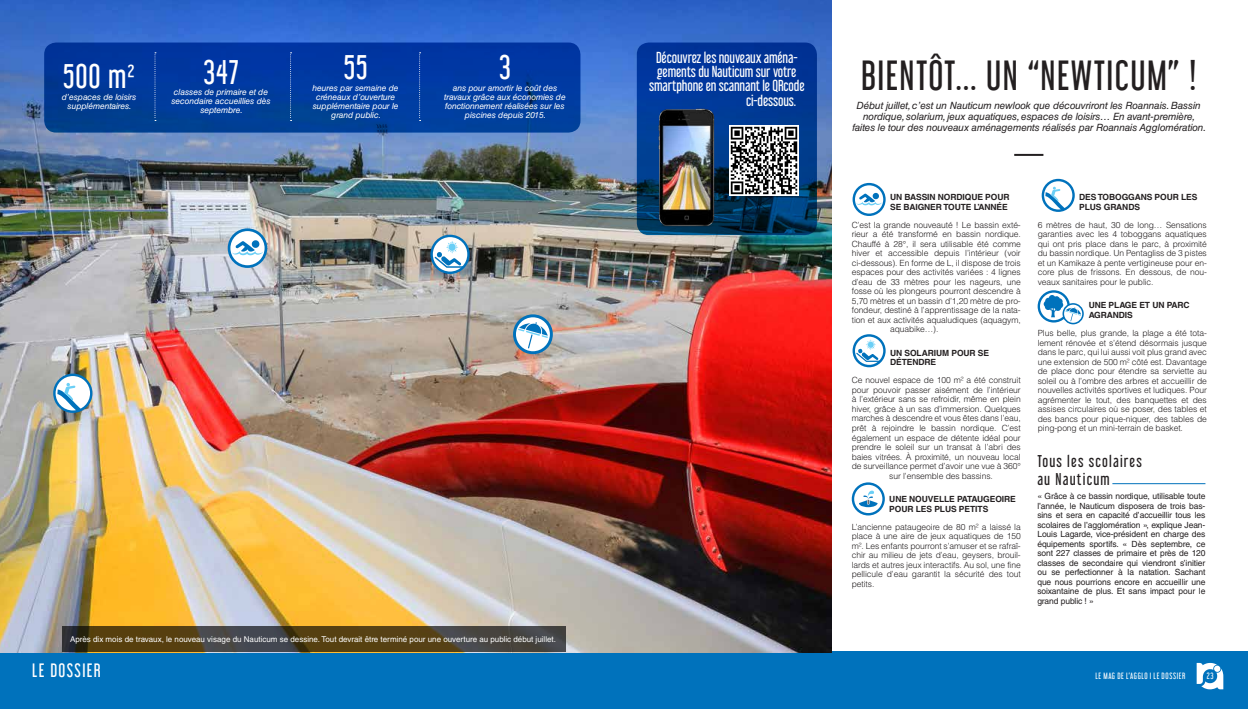
<style>
.page{position:relative;width:1248px;height:709px;background:#fff}
.page>*{position:absolute;margin:0;border:0;box-sizing:border-box;transform-origin:0 0}
.TITRE{font:37px "Libel Suit Rg";letter-spacing:.04em;color:#231f20}
.CHIFFRE{font:30px "Libel Suit Rg";letter-spacing:.03em;color:#fff}
.t1{font:17px "Libel Suit Rg";letter-spacing:.08em;color:#fff}
.TITRE_ENCART{font:15px "Libel Suit Rg";letter-spacing:.08em;color:#231f20}
.AGENDA_TEXTE_NIV_1{font:14px/14px "Libel Suit Rg";letter-spacing:-.01em;color:#fff;text-align:center}
.CHAPEAU{font:italic 10px/11px "Helvetica LT Std";letter-spacing:-.01em;color:#231f20;text-align:center}
.TEXTE_COURANT{font:300 8.5px/9.5px "Helvetica LT Std";letter-spacing:-.01em;color:#231f20;text-align:justify}
.TEXTE_ENCART{font:8.5px/9.5px "Helvetica LT Std";letter-spacing:-.01em;color:#231f20;text-align:justify}
.CHIFFRE_TEXTE{font:italic 8.5px/9px "Helvetica LT Std";letter-spacing:-.01em;color:#fff;text-align:center}
.SOUS_TITRE_TEXTE{font:700 8.5px/9.5px "Helvetica LT Std";letter-spacing:-.01em;color:#231f20}
.ENCART_PHOTO_TEXTE{font:8px "Helvetica LT Std";color:#fff}
.t2{font:8px "Libel Suit Rg";letter-spacing:.08em;color:#fff}
</style>
<div class="page">
<div style="left:0;top:651px;width:1247px;height:58px;background:#0072bc"></div>
<svg style="left:1196px;top:663px;width:27px;height:26px"></svg>
<img style="left:0;top:0;width:831px;height:652px">
<svg style="left:431px;top:236px;width:37px;height:37px"></svg>
<div style="left:430px;top:235px;width:39px;height:39px;border:2px solid #0072bc;border-radius:50%"></div>
<svg style="left:434px;top:241px;width:29px;height:27px"></svg>
<svg style="left:229px;top:230px;width:37px;height:36px"></svg>
<div style="left:228px;top:228px;width:39px;height:40px;border:3px solid #0072bc;border-radius:50%"></div>
<svg style="left:232px;top:240px;width:31px;height:15px"></svg>
<svg style="left:54px;top:375px;width:37px;height:36px"></svg>
<div style="left:53px;top:373px;width:39px;height:40px;border:2px solid #0072bc;border-radius:50%"></div>
<svg style="left:57px;top:383px;width:25px;height:29px"></svg>
<div style="left:44px;top:43px;width:536px;height:90px;background:linear-gradient(to right,#003996,#003ba3);border-radius:12px"></div>
<svg style="left:154px;top:52px;width:2px;height:69px"></svg>
<svg style="left:290px;top:52px;width:1px;height:69px"></svg>
<hr style="left:1014px;top:154px;width:29px;height:2px;background:#231f20">
<hr style="left:1112px;top:483px;width:93px;height:1px;background:#0072bc">
<div style="left:851px;top:482px;width:33px;height:33px;border:2px solid #0072bc;border-radius:50%"></div>
<svg style="left:858px;top:489px;width:19px;height:18px"></svg>
<div style="left:852px;top:334px;width:33px;height:33px;border:2px solid #0072bc;border-radius:50%"></div>
<svg style="left:856px;top:339px;width:24px;height:23px"></svg>
<div style="left:852px;top:183px;width:33px;height:33px;border:2px solid #0072bc;border-radius:50%"></div>
<svg style="left:856px;top:192px;width:26px;height:13px"></svg>
<div style="left:1041px;top:179px;width:33px;height:33px;border:2px solid #0072bc;border-radius:50%"></div>
<svg style="left:1045px;top:187px;width:21px;height:24px"></svg>
<svg style="left:1038px;top:291px;width:30px;height:30px"></svg>
<div style="left:1037px;top:290px;width:32px;height:32px;border:2px solid #0072bc;border-radius:50%"></div>
<div style="left:1062px;top:303px;width:21px;height:21px;border:2px solid #0072bc;border-radius:50%"></div>
<svg style="left:1043px;top:295px;width:37px;height:26px"></svg>
<svg style="left:514px;top:316px;width:37px;height:37px"></svg>
<div style="left:513px;top:314px;width:40px;height:40px;border:3px solid #0072bc;border-radius:50%"></div>
<svg style="left:518px;top:322px;width:30px;height:26px"></svg>
<svg style="left:636px;top:43px;width:180px;height:192px;fill:#003695"></svg>
<svg style="left:419px;top:52px;width:1px;height:69px"></svg>
<img style="left:642px;top:103px;width:88px;height:145px">
<svg style="left:62px;top:626px;width:503px;height:26px;fill:#534115"></svg>
<img style="left:729px;top:125px;width:69px;height:70px">
<p class="CHIFFRE" style="left:63px;top:52px;width:73px">500 m²</p>
<p class="CHIFFRE_TEXTE" style="left:62px;top:92px;width:76px">d’espaces de loisirs supplémentaires.</p>
<p class="CHIFFRE" style="left:203px;top:47px;width:36px">347</p>
<p class="CHIFFRE_TEXTE" style="left:171px;top:88px;width:101px">classes de primaire et de secondaire accueillies dès septembre.</p>
<p class="CHIFFRE" style="left:344px;top:43px;width:25px">55</p>
<p class="CHIFFRE_TEXTE" style="left:312px;top:83px;width:87px">heures par semaine de créneaux d’ouverture supplémentaire pour le grand public.</p>
<p class="CHIFFRE" style="left:499px;top:43px;width:13px">3</p>
<p class="CHIFFRE_TEXTE" style="left:444px;top:83px;width:123px">ans pour amortir le coût des travaux grâce aux économies de fonctionnement réalisées sur les piscines depuis 2015.</p>
<p class="ENCART_PHOTO_TEXTE" style="left:70px;top:634px;width:487px">Après dix mois de travaux, le nouveau visage du Nauticum se dessine. Tout devrait être terminé pour une ouverture au public début juillet.</p>
<p class="AGENDA_TEXTE_NIV_1" style="left:649px;top:49px;width:157px">Découvrez les nouveaux aména&shy;gements du Nauticum sur votre smartphone en scannant le QRcode</p>
<p class="AGENDA_TEXTE_NIV_1" style="left:746px;top:92px;width:52px">ci-dessous.</p>
<p class="TITRE" style="left:861px;top:45px;width:336px">BIENTÔT... UN “NEWTICUM” !</p>
<p class="CHAPEAU" style="left:852px;top:100px;width:355px">Début juillet, c’est un Nauticum newlook que découvriront les Roannais. Bassin nordique, solarium, jeux aquatiques, espaces de loisirs… En avant-première, faites le tour des nouveaux aménagements réalisés par Roannais Agglomération.</p>
<p class="SOUS_TITRE_TEXTE" style="left:890px;top:192px;width:121px">UN BASSIN NORDIQUE POUR<br>SE BAIGNER TOUTE L’ANNÉE</p>
<p class="TEXTE_COURANT" style="left:851px;top:220px;width:170px">C’est la grande nouveauté ! Le bassin exté-</p>
<p class="TEXTE_COURANT" style="left:851px;top:229px;width:170px">rieur a été transformé en bassin nordique.</p>
<p class="TEXTE_COURANT" style="left:851px;top:239px;width:170px">Chauffé à 28°, il sera utilisable été comme</p>
<p class="TEXTE_COURANT" style="left:851px;top:248px;width:170px">hiver et accessible depuis l’intérieur (voir</p>
<p class="TEXTE_COURANT" style="left:851px;top:258px;width:170px">ci-dessous). En forme de L, il dispose de trois</p>
<p class="TEXTE_COURANT" style="left:851px;top:267px;width:170px">espaces pour des activités variées : 4 lignes</p>
<p class="TEXTE_COURANT" style="left:851px;top:277px;width:170px">d’eau de 33 mètres pour les nageurs, une</p>
<p class="TEXTE_COURANT" style="left:851px;top:286px;width:170px">fosse où les plongeurs pourront descendre à</p>
<p class="TEXTE_COURANT" style="left:851px;top:296px;width:170px">5,70 mètres et un bassin d’1,20 mètre de pro-</p>
<p class="TEXTE_COURANT" style="left:851px;top:305px;width:170px">fondeur, destiné à l’apprentissage de la nata-</p>
<p class="TEXTE_COURANT" style="left:851px;top:315px;width:170px">tion et aux activités aqualudiques (aquagym,</p>
<p class="TEXTE_COURANT" style="left:890px;top:324px;width:50px">aquabike…).</p>
<p class="SOUS_TITRE_TEXTE" style="left:890px;top:348px;width:101px">UN SOLARIUM POUR SE<br>DÉTENDRE</p>
<p class="TEXTE_COURANT" style="left:851px;top:375px;width:170px">Ce nouvel espace de 100 m² a été construit</p>
<p class="TEXTE_COURANT" style="left:851px;top:385px;width:170px">pour pouvoir passer aisément de l’intérieur</p>
<p class="TEXTE_COURANT" style="left:851px;top:394px;width:170px">à l’extérieur sans se refroidir, même en plein</p>
<p class="TEXTE_COURANT" style="left:851px;top:404px;width:170px">hiver, grâce à un sas d’immersion. Quelques</p>
<p class="TEXTE_COURANT" style="left:851px;top:413px;width:170px">marches à descendre et vous êtes dans l’eau,</p>
<p class="TEXTE_COURANT" style="left:851px;top:423px;width:170px">prêt à rejoindre le bassin nordique. C’est</p>
<p class="TEXTE_COURANT" style="left:851px;top:432px;width:170px">également un espace de détente idéal pour</p>
<p class="TEXTE_COURANT" style="left:851px;top:442px;width:170px">prendre le soleil sur un transat à l’abri des</p>
<p class="TEXTE_COURANT" style="left:851px;top:451px;width:170px">baies vitrées. À proximité, un nouveau local</p>
<p class="TEXTE_COURANT" style="left:851px;top:461px;width:170px">de surveillance permet d’avoir une vue à 360°</p>
<p class="TEXTE_COURANT" style="left:889px;top:470px;width:105px">sur l’ensemble des bassins.</p>
<p class="SOUS_TITRE_TEXTE" style="left:889px;top:494px;width:128px">UNE NOUVELLE PATAUGEOIRE<br>POUR LES PLUS PETITS</p>
<p class="TEXTE_COURANT" style="left:851px;top:522px;width:170px">L’ancienne pataugeoire de 80 m² a laissé la place à une aire de jeux aquatiques de 150 m². Les enfants pourront s’amuser et se rafraî&shy;chir au milieu de jets d’eau, geysers, brouil&shy;lards et autres jeux interactifs. Au sol, une fine pellicule d’eau garantit la sécurité des tout petits.</p>
<p class="SOUS_TITRE_TEXTE" style="left:1079px;top:192px;width:120px">DES TOBOGGANS POUR LES<br>PLUS GRANDS</p>
<p class="TEXTE_COURANT" style="left:1037px;top:220px;width:170px">6 mètres de haut, 30 de long… Sensations garanties avec les 4 toboggans aquatiques qui ont pris place dans le parc, à proximité du bassin nordique. Un Pentagliss de 3 pistes et un Kamikaze à pente vertigineuse pour en&shy;core plus de frissons. En dessous, de nou&shy;veaux sanitaires pour le public.</p>
<p class="SOUS_TITRE_TEXTE" style="left:1088px;top:300px;width:103px">UNE PLAGE ET UN PARC<br>AGRANDIS</p>
<p class="TEXTE_COURANT" style="left:1037px;top:328px;width:170px">Plus belle, plus grande, la plage a été tota&shy;lement rénovée et s’étend désormais jusque dans le parc, qui lui aussi voit plus grand avec une extension de 500 m² côté est. Davantage de place donc pour étendre sa serviette au soleil ou à l’ombre des arbres et accueillir de nouvelles activités sportives et ludiques. Pour agrémenter le tout, des banquettes et des assises circulaires où se poser, des tables et des bancs pour pique-niquer, des tables de ping-pong et un mini-terrain de basket.</p>
<p class="TITRE_ENCART" style="left:1037px;top:449px;width:106px">Tous les scolaires</p>
<p class="TITRE_ENCART" style="left:1037px;top:467px;width:74px">au Nauticum</p>
<p class="TEXTE_ENCART" style="left:1037px;top:491px;width:170px">« Grâce à ce bassin nordique, utilisable toute l’année, le Nauticum disposera de trois bas&shy;sins et sera en capacité d’accueillir tous les scolaires de l’agglomération », explique Jean-Louis Lagarde, vice-président en charge des équipements sportifs. « Dès septembre, ce sont 227 classes de primaire et près de 120 classes de secondaire qui viendront s’initier ou se perfectionner à la natation. Sachant que nous pourrions encore en accueillir une soixantaine de plus. Et sans impact pour le grand public ! »</p>
<h3 class="t1" style="left:32px;top:656px;width:70px">LE DOSSIER</h3>
<p class="t2" style="left:1095px;top:669px;width:91px">LE MAG DE L’AGGLO I LE DOSSIER</p>
<p class="t2" style="left:1206px;top:669px;width:8px">23</p>
</div>
